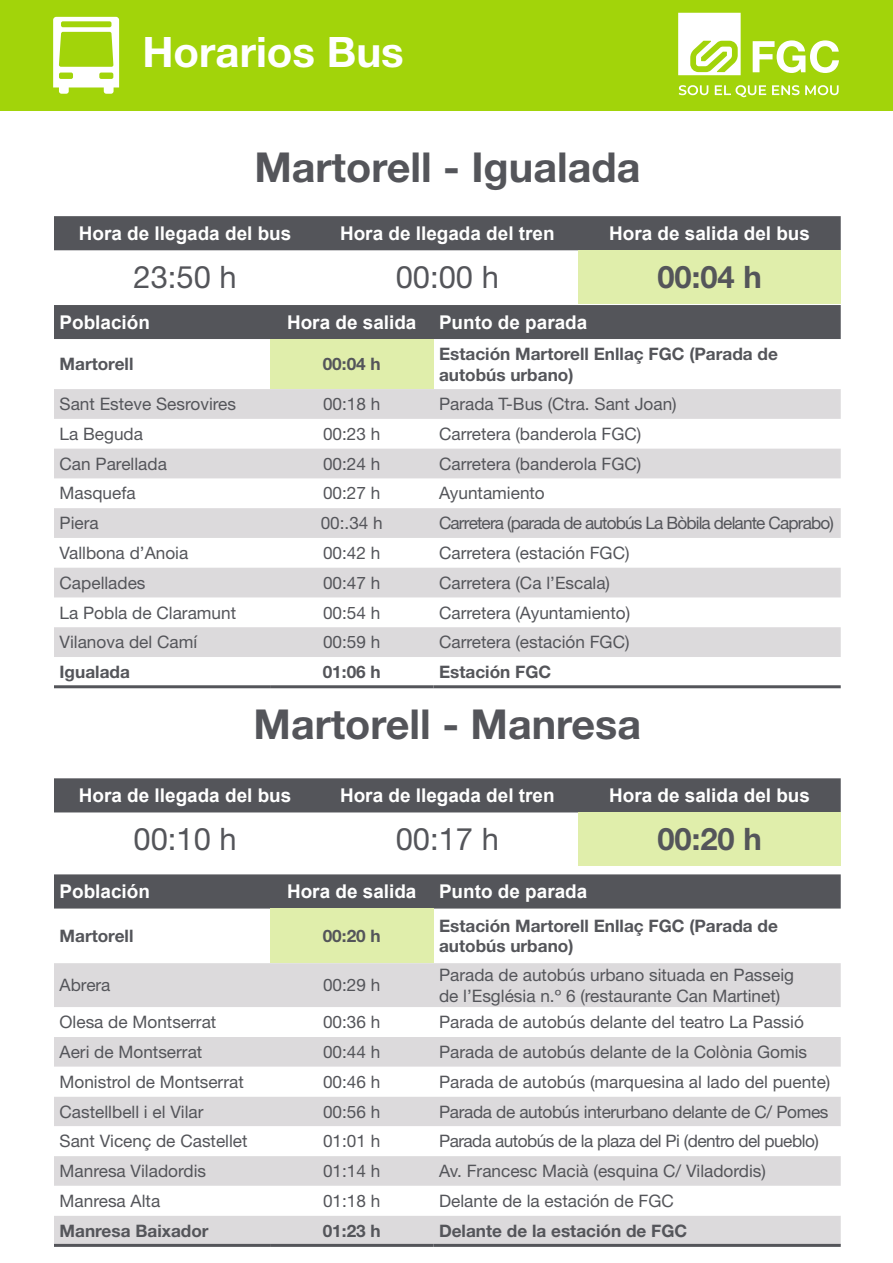
<style>
.page{position:relative;width:893px;height:1263px;background:#fff}
.page>*{position:absolute;margin:0;border:0;box-sizing:border-box;transform-origin:0 0}
.t1{font:700 42px "Helvetica Neue LT Std";color:#fff}
.t2{font:700 41.25px "Helvetica Neue LT Std";color:#54555a}
.t3{font:30.9px "Helvetica Neue LT Std";color:#54555a}
.t4{font:700 30.9px "Helvetica Neue LT Std";color:#54555a}
.t5{font:700 18.9px "Arial";color:#fff}
.t6{font:17.25px/20.7px "Helvetica Neue LT Std";color:#54555a}
.t7{font:700 17.25px/20.7px "Helvetica Neue LT Std";color:#54555a}
.t8{font:17.25px "Helvetica Neue LT Std";letter-spacing:-.05em;color:#54555a}
.t9{font:17.25px "Helvetica Neue LT Std";letter-spacing:-.03em;color:#54555a}
.t10{font:17.25px "Helvetica Neue LT Std";letter-spacing:-.02em;color:#54555a}
</style>
<div class="page">
<div style="left:0;top:0;width:893px;height:111px;background:#a2d40a"></div>
<svg style="left:53px;top:17px;width:66px;height:77px"></svg>
<div style="left:61px;top:21px;width:50px;height:6px;background:#a2d40a;border-radius:2px"></div>
<div style="left:59px;top:73px;width:14px;height:6px;background:#a2d40a;border-radius:2px"></div>
<div style="left:99px;top:73px;width:14px;height:6px;background:#a2d40a;border-radius:2px"></div>
<div style="left:54px;top:305px;width:787px;height:34px;background:#54555a"></div>
<div style="left:270px;top:339px;width:163px;height:50px;background:#e0eeab"></div>
<svg style="left:54px;top:389px;width:787px;height:268px;fill:#dcdadc"></svg>
<hr style="left:54px;top:685px;width:216px;height:3px;background:#54555a">
<hr style="left:270px;top:685px;width:163px;height:3px;background:#54555a">
<hr style="left:433px;top:685px;width:408px;height:3px;background:#54555a">
<div style="left:54px;top:216px;width:787px;height:34px;background:#54555a"></div>
<div style="left:578px;top:250px;width:263px;height:54px;background:#e0eeab"></div>
<div style="left:54px;top:874px;width:787px;height:34px;background:#54555a"></div>
<div style="left:270px;top:908px;width:163px;height:55px;background:#e0eeab"></div>
<div style="left:54px;top:963px;width:787px;height:281px;background:#dcdadc"></div>
<svg style="left:54px;top:1007px;width:787px;height:208px"></svg>
<hr style="left:54px;top:1244px;width:216px;height:3px;background:#54555a">
<hr style="left:270px;top:1244px;width:163px;height:3px;background:#54555a">
<hr style="left:433px;top:1244px;width:408px;height:3px;background:#54555a">
<div style="left:54px;top:778px;width:787px;height:34px;background:#54555a"></div>
<div style="left:578px;top:812px;width:263px;height:54px;background:#e0eeab"></div>
<svg style="left:679px;top:85px;width:29px;height:10px"></svg>
<svg style="left:715px;top:85px;width:51px;height:12px"></svg>
<svg style="left:772px;top:85px;width:67px;height:10px"></svg>
<svg style="left:753px;top:40px;width:86px;height:33px"></svg>
<svg style="left:678px;top:13px;width:63px;height:62px"></svg>
<p class="t1" style="left:142px;top:26px;width:263px">Horarios Bus</p>
<p class="t2" style="left:254px;top:142px;width:387px">Martorell - Igualada</p>
<p class="t5" style="left:79px;top:221px;width:214px">Hora de llegada del bus</p>
<p class="t5" style="left:340px;top:221px;width:216px">Hora de llegada del tren</p>
<p class="t5" style="left:609px;top:221px;width:202px">Hora de salida del bus</p>
<p class="t3" style="left:133px;top:259px;width:105px">23:50 h</p>
<p class="t3" style="left:396px;top:259px;width:105px">00:00 h</p>
<p class="t4" style="left:657px;top:258px;width:106px">00:04 h</p>
<p class="t5" style="left:60px;top:310px;width:92px">Población</p>
<p class="t5" style="left:287px;top:310px;width:131px">Hora de salida</p>
<p class="t5" style="left:439px;top:310px;width:150px">Punto de parada</p>
<p class="t7" style="left:60px;top:353px;width:75px">Martorell</p>
<p class="t7" style="left:323px;top:353px;width:60px">00:04 h</p>
<p class="t7" style="left:439px;top:343px;width:340px">Estación Martorell Enllaç FGC (Parada de autobús urbano)</p>
<p class="t6" style="left:60px;top:393px;width:178px">Sant Esteve Sesrovires</p>
<p class="t6" style="left:323px;top:393px;width:59px">00:18 h</p>
<p class="t6" style="left:439px;top:393px;width:239px">Parada T-Bus (Ctra. Sant Joan)</p>
<p class="t6" style="left:60px;top:423px;width:85px">La Beguda</p>
<p class="t6" style="left:323px;top:423px;width:59px">00:23 h</p>
<p class="t6" style="left:439px;top:423px;width:204px">Carretera (banderola FGC)</p>
<p class="t6" style="left:60px;top:453px;width:109px">Can Parellada</p>
<p class="t6" style="left:323px;top:453px;width:59px">00:24 h</p>
<p class="t6" style="left:439px;top:453px;width:204px">Carretera (banderola FGC)</p>
<p class="t6" style="left:60px;top:483px;width:78px">Masquefa</p>
<p class="t6" style="left:323px;top:483px;width:59px">00:27 h</p>
<p class="t6" style="left:439px;top:483px;width:107px">Ayuntamiento</p>
<p class="t6" style="left:60px;top:512px;width:41px">Piera</p>
<p class="t6" style="left:321px;top:512px;width:64px">00:.34 h</p>
<p class="t8" style="left:439px;top:513px;width:396px">Carretera (parada de autobús La Bòbila delante Caprabo)</p>
<p class="t6" style="left:60px;top:542px;width:130px">Vallbona d’Anoia</p>
<p class="t6" style="left:323px;top:542px;width:59px">00:42 h</p>
<p class="t6" style="left:439px;top:542px;width:192px">Carretera (estación FGC)</p>
<p class="t6" style="left:60px;top:572px;width:88px">Capellades</p>
<p class="t6" style="left:323px;top:572px;width:59px">00:47 h</p>
<p class="t6" style="left:439px;top:572px;width:173px">Carretera (Ca l’Escala)</p>
<p class="t6" style="left:60px;top:602px;width:178px">La Pobla de Claramunt</p>
<p class="t6" style="left:323px;top:602px;width:59px">00:54 h</p>
<p class="t6" style="left:439px;top:602px;width:193px">Carretera (Ayuntamiento)</p>
<p class="t6" style="left:60px;top:631px;width:139px">Vilanova del Camí</p>
<p class="t6" style="left:323px;top:631px;width:59px">00:59 h</p>
<p class="t6" style="left:439px;top:631px;width:192px">Carretera (estación FGC)</p>
<p class="t7" style="left:60px;top:661px;width:72px">Igualada</p>
<p class="t7" style="left:323px;top:661px;width:60px">01:06 h</p>
<p class="t7" style="left:439px;top:661px;width:114px">Estación FGC</p>
<p class="t2" style="left:254px;top:698px;width:389px">Martorell - Manresa</p>
<p class="t5" style="left:79px;top:783px;width:214px">Hora de llegada del bus</p>
<p class="t5" style="left:340px;top:783px;width:216px">Hora de llegada del tren</p>
<p class="t5" style="left:609px;top:783px;width:202px">Hora de salida del bus</p>
<p class="t3" style="left:133px;top:821px;width:105px">00:10 h</p>
<p class="t3" style="left:396px;top:821px;width:105px">00:17 h</p>
<p class="t4" style="left:657px;top:820px;width:106px">00:20 h</p>
<p class="t5" style="left:60px;top:879px;width:92px">Población</p>
<p class="t5" style="left:287px;top:879px;width:131px">Hora de salida</p>
<p class="t5" style="left:439px;top:879px;width:150px">Punto de parada</p>
<p class="t7" style="left:60px;top:925px;width:75px">Martorell</p>
<p class="t7" style="left:323px;top:925px;width:60px">00:20 h</p>
<p class="t7" style="left:439px;top:915px;width:340px">Estación Martorell Enllaç FGC (Parada de autobús urbano)</p>
<p class="t6" style="left:60px;top:975px;width:52px">Abrera</p>
<p class="t6" style="left:323px;top:975px;width:59px">00:29 h</p>
<p class="t6" style="left:439px;top:964px;width:357px">Parada de autobús urbano situada en Passeig de l’Església n.º 6 (restaurante Can Martinet)</p>
<p class="t6" style="left:60px;top:1011px;width:158px">Olesa de Montserrat</p>
<p class="t6" style="left:323px;top:1011px;width:59px">00:36 h</p>
<p class="t6" style="left:439px;top:1011px;width:366px">Parada de autobús delante del teatro La Passió</p>
<p class="t6" style="left:60px;top:1041px;width:144px">Aeri de Montserrat</p>
<p class="t6" style="left:323px;top:1041px;width:59px">00:44 h</p>
<p class="t6" style="left:439px;top:1041px;width:370px">Parada de autobús delante de la Colònia Gomis</p>
<p class="t6" style="left:60px;top:1071px;width:186px">Monistrol de Montserrat</p>
<p class="t6" style="left:323px;top:1071px;width:59px">00:46 h</p>
<p class="t6" style="left:439px;top:1071px;width:393px">Parada de autobús (marquesina al lado del puente)</p>
<p class="t6" style="left:60px;top:1101px;width:145px">Castellbell i el Vilar</p>
<p class="t6" style="left:323px;top:1101px;width:59px">00:56 h</p>
<p class="t10" style="left:439px;top:1101px;width:391px">Parada de autobús interurbano delante de C/ Pomes</p>
<p class="t6" style="left:60px;top:1130px;width:189px">Sant Vicenç de Castellet</p>
<p class="t6" style="left:323px;top:1130px;width:59px">01:01 h</p>
<p class="t9" style="left:439px;top:1131px;width:381px">Parada autobús de la plaza del Pi (dentro del pueblo)</p>
<p class="t6" style="left:60px;top:1160px;width:148px">Manresa Viladordis</p>
<p class="t6" style="left:323px;top:1160px;width:59px">01:14 h</p>
<p class="t6" style="left:439px;top:1160px;width:328px">Av. Francesc Macià (esquina C/ Viladordis)</p>
<p class="t6" style="left:60px;top:1190px;width:102px">Manresa Alta</p>
<p class="t6" style="left:323px;top:1190px;width:59px">01:18 h</p>
<p class="t6" style="left:439px;top:1190px;width:236px">Delante de la estación de FGC</p>
<p class="t7" style="left:60px;top:1220px;width:151px">Manresa Baixador</p>
<p class="t7" style="left:323px;top:1220px;width:60px">01:23 h</p>
<p class="t7" style="left:439px;top:1220px;width:250px">Delante de la estación de FGC</p>
</div>
